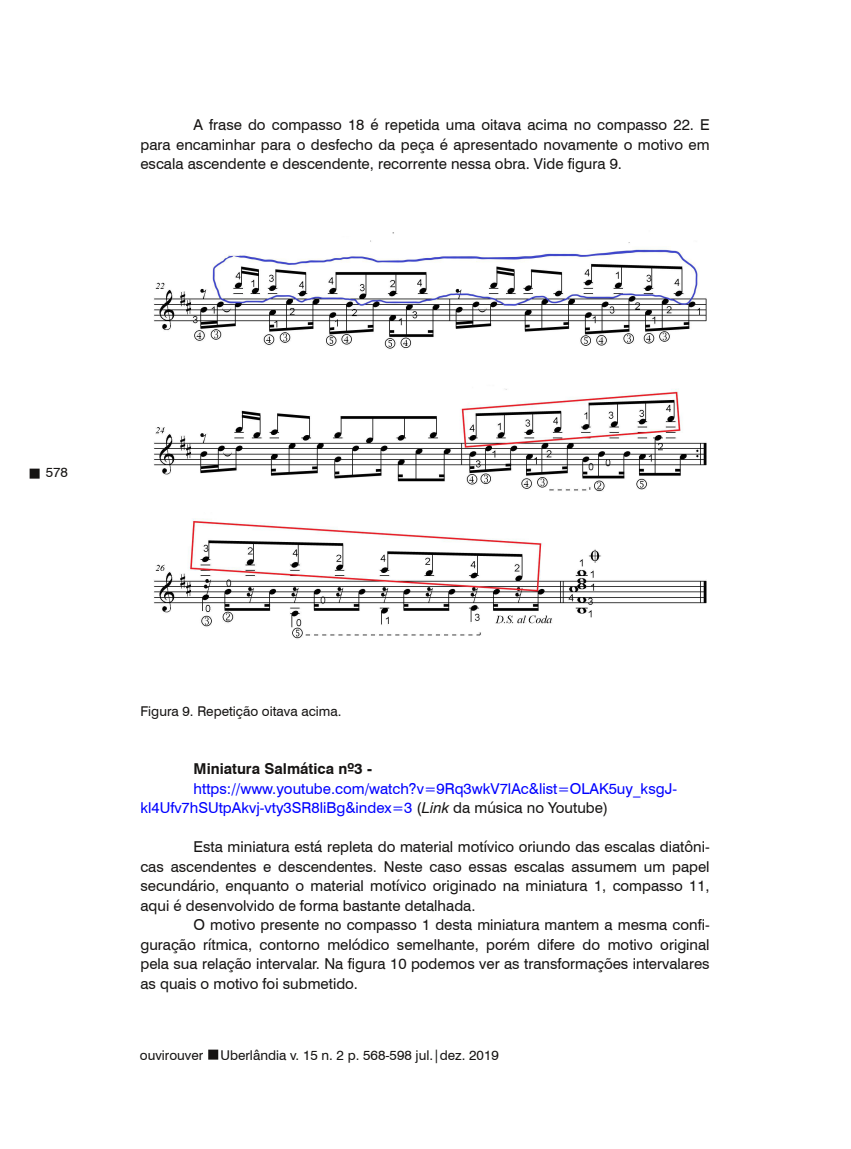
<style>
.page{position:relative;width:851px;height:1149px;background:#fff}
.page>*{position:absolute;margin:0;border:0;box-sizing:border-box;transform-origin:0 0}
.t1{font:15px/19.5px "Swiss 721 BT";color:#161413;text-align:justify}
.t2{font:15px/19.5px "Swiss 721 BT";color:#00f}
.t3{font:700 15px "Swiss 721 BT";color:#161413}
.t4{font:13.5px "Swiss 721 BT";color:#161413}
.s1{color:#161413}
.s2{font-style:italic;color:#161413}
</style>
<div class="page">
<div style="left:30px;top:469px;width:9px;height:8px;background:#161413"></div>
<div style="left:30px;top:468px;width:10px;height:10px;border:2px solid #161413"></div>
<img style="left:154px;top:232px;width:552px;height:407px">
<div style="left:209px;top:1049px;width:8px;height:9px;background:#161413"></div>
<div style="left:208px;top:1049px;width:10px;height:10px;border:2px solid #161413"></div>
<p class="t1" style="left:140px;top:115px;width:570px;text-indent:53px">A frase do compasso 18 é repetida uma oitava acima no compasso 22. E para encaminhar para o desfecho da peça é apresentado novamente o motivo em escala ascendente e descendente, recorrente nessa obra. Vide figura 9.</p>
<p class="t4" style="left:46px;top:464px;width:24px">578</p>
<p class="t4" style="left:140px;top:702px;width:202px">Figura 9. Repetição oitava acima.</p>
<p class="t3" style="left:193px;top:759px;width:180px">Miniatura Salmática nº3 -</p>
<p class="t2" style="left:140px;top:778px;width:538px;text-indent:53px">https://www.youtube.com/watch?v=9Rq3wkV7lAc&amp;list=OLAK5uy_ksgJ&shy;kl4Ufv7hSUtpAkvj-vty3SR8liBg&amp;index=3 <span class="s1">(</span><span class="s2">Link</span> <span class="s1">da música no Youtube)</span></p>
<p class="t1" style="left:140px;top:836px;width:570px;text-indent:53px">Esta miniatura está repleta do material motívico oriundo das escalas diatôni&shy;cas ascendentes e descendentes. Neste caso essas escalas assumem um papel secundário, enquanto o material motívico originado na miniatura 1, compasso 11, aqui é desenvolvido de forma bastante detalhada.</p>
<p class="t1" style="left:140px;top:914px;width:570px;text-indent:53px">O motivo presente no compasso 1 desta miniatura mantem a mesma confi&shy;guração rítmica, contorno melódico semelhante, porém difere do motivo original pela sua relação intervalar. Na figura 10 podemos ver as transformações intervalares as quais o motivo foi submetido.</p>
<p class="t4" style="left:140px;top:1046px;width:65px">ouvirouver</p>
<p class="t4" style="left:220px;top:1046px;width:280px">Uberlândia v. 15 n. 2 p. 568-598 jul.|dez. 2019</p>
</div>
